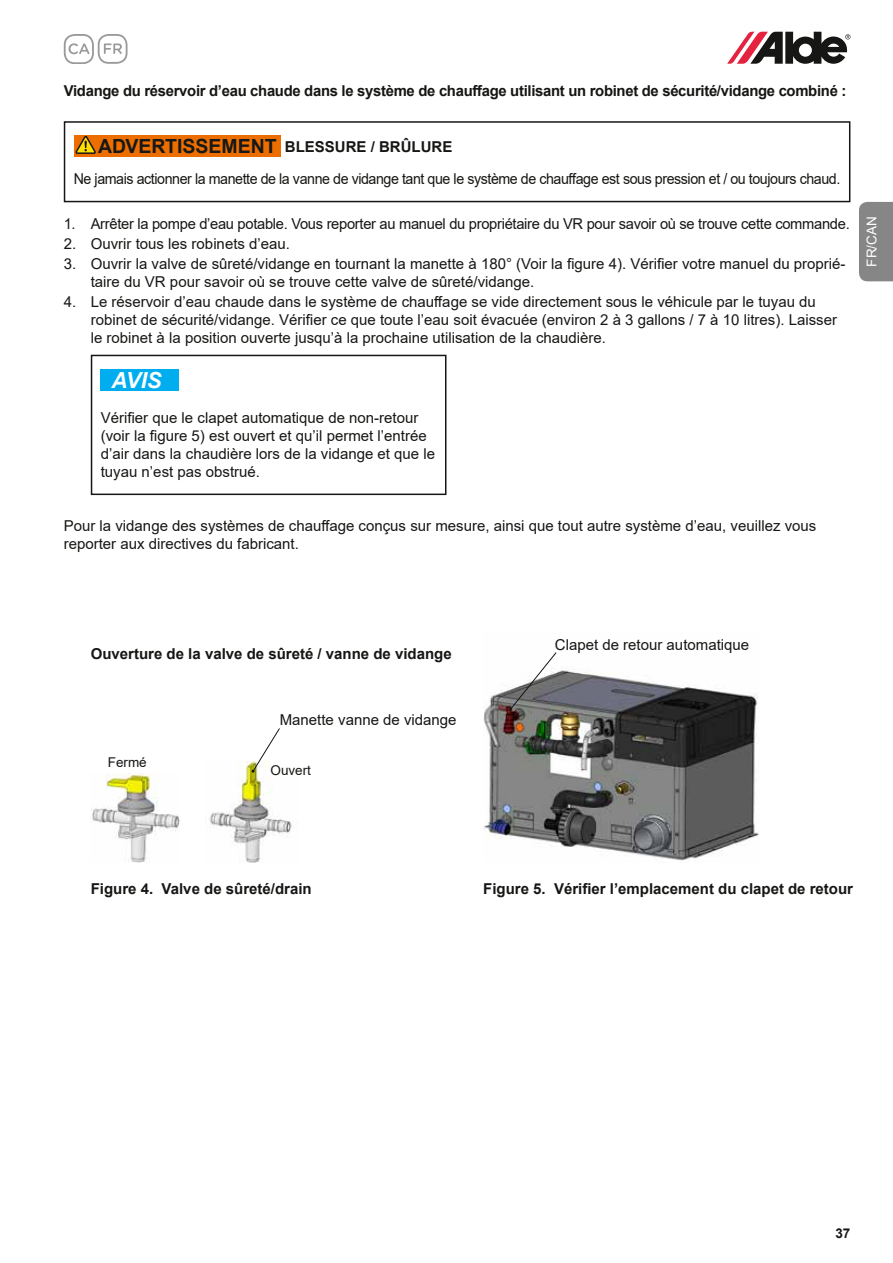
<style>
.page{position:relative;width:893px;height:1263px;background:#fff}
.page>*{position:absolute;margin:0;border:0;box-sizing:border-box;transform-origin:0 0}
.t1{font:italic 700 22.2px "Arial";color:#fff}
.t2{font:700 21px/29.4px "Arial";color:#181817}
.t3{font:700 19.5px "Arial";color:#181817}
.t4{font:15px/18px "Arial";color:#161614}
.t5{font:700 15px "Arial";color:#161614}
.t6{font:15px "Arial";letter-spacing:-.03em;color:#161614;scale:.95 1}
.t7{font:15px "Arial";letter-spacing:-.02em;color:#161614}
.t8{font:700 15px "Arial";letter-spacing:-.02em;color:#161614}
.t9{font:13.5px "Arial";color:#161614}
.t10{font:13.5px "Arial";color:#fff}
.t11{font:700 13.5px "Arial";color:#161614}
</style>
<div class="page">
<svg style="left:727px;top:32px;width:123px;height:32px"></svg>
<svg style="left:64px;top:34px;width:64px;height:30px"></svg>
<div style="left:859px;top:202px;width:34px;height:79px;background:#868686"></div>
<div style="left:74px;top:135px;width:207px;height:22px;background:#ed6e00"></div>
<svg style="left:76px;top:135px;width:20px;height:19px"></svg>
<div style="left:64px;top:121px;width:786px;height:81px;border:2px solid #161614"></div>
<div style="left:101px;top:369px;width:78px;height:21px;background:#00aeef"></div>
<div style="left:91px;top:355px;width:355px;height:140px;border:2px solid #161614"></div>
<img style="left:91px;top:773px;width:88px;height:89px">
<img style="left:210px;top:762px;width:82px;height:100px">
<svg style="left:252px;top:728px;width:28px;height:45px"></svg>
<img style="left:483px;top:670px;width:276px;height:191px">
<svg style="left:509px;top:652px;width:48px;height:59px"></svg>
<h2 class="t2" style="left:97px;top:76px;width:103px">WARNING</h2>
<p class="t8" style="left:64px;top:80px;width:784px">Vidange du réservoir d’eau chaude dans le système de chauffage utilisant un robinet de sécurité/vidange combiné :</p>
<p class="t5" style="left:285px;top:136px;width:169px">BLESSURE / BRÛLURE</p>
<p class="t6" style="left:74px;top:168px;width:808px">Ne jamais actionner la manette de la vanne de vidange tant que le système de chauffage est sous pression et / ou toujours chaud.</p>
<p class="t7" style="left:64px;top:213px;width:787px">1. Arrêter la pompe d’eau potable. Vous reporter au manuel du propriétaire du VR pour savoir où se trouve cette commande.</p>
<p class="t4" style="left:64px;top:235px;width:228px">2. Ouvrir tous les robinets d’eau.</p>
<p class="t4" style="left:91px;top:255px;width:756px;text-indent:-27px">3. Ouvrir la valve de sûreté/vidange en tournant la manette à 180° (Voir la figure 4). Vérifier votre manuel du proprié&shy;taire du VR pour savoir où se trouve cette valve de sûreté/vidange.</p>
<p class="t4" style="left:91px;top:293px;width:748px;text-indent:-27px">4. Le réservoir d’eau chaude dans le système de chauffage se vide directement sous le véhicule par le tuyau du robinet de sécurité/vidange. Vérifier ce que toute l’eau soit évacuée (environ 2 à 3 gallons / 7 à 10 litres). Laisser le robinet à la position ouverte jusqu’à la prochaine utilisation de la chaudière.</p>
<h1 class="t1" style="left:112px;top:365px;width:52px">AVIS</h1>
<p class="t4" style="left:101px;top:408px;width:336px">Vérifier que le clapet automatique de non-retour (voir la figure 5) est ouvert et qu’il permet l’entrée d’air dans la chaudière lors de la vidange et que le tuyau n’est pas obstrué.</p>
<h3 class="t3" style="left:98px;top:133px;width:180px">ADVERTISSEMENT</h3>
<h2 class="t2" style="left:97px;top:161px;width:112px">WARNUNG</h2>
<h2 class="t2" style="left:98px;top:218px;width:182px">VAROITUS<br>ADVERTENCIA<br>AVVERTENZA<br>WAARSCHUWING</h2>
<p class="t4" style="left:64px;top:517px;width:754px">Pour la vidange des systèmes de chauffage conçus sur mesure, ainsi que tout autre système d’eau, veuillez vous reporter aux directives du fabricant.</p>
<p class="t10" style="left:863px;top:267px;width:52px;rotate:-90deg">FR/CAN</p>
<p class="t5" style="left:91px;top:643px;width:362px">Ouverture de la valve de sûreté / vanne de vidange</p>
<p class="t9" style="left:108px;top:753px;width:41px">Fermé</p>
<p class="t4" style="left:280px;top:710px;width:178px">Manette vanne de vidange</p>
<p class="t9" style="left:271px;top:761px;width:42px">Ouvert</p>
<p class="t4" style="left:555px;top:635px;width:196px">Clapet de retour automatique</p>
<p class="t5" style="left:91px;top:878px;width:222px">Figure 4. Valve de sûreté/drain</p>
<p class="t5" style="left:483px;top:878px;width:371px">Figure 5. Vérifier l’emplacement du clapet de retour</p>
<p class="t11" style="left:835px;top:1223px;width:17px">37</p>
</div>
